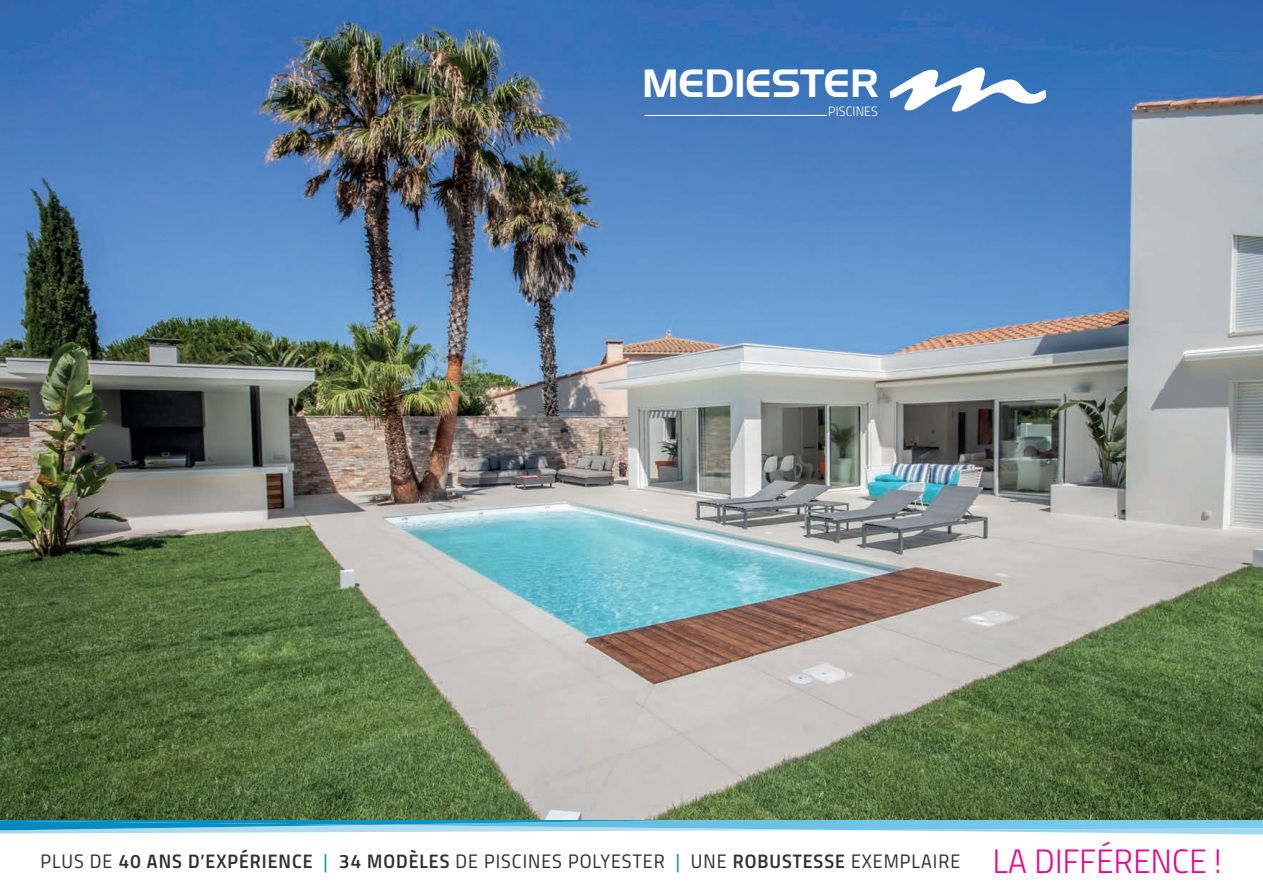
<style>
.page{position:relative;width:1263px;height:893px;background:#fff}
.page>*{position:absolute;margin:0;border:0;box-sizing:border-box;transform-origin:0 0}
.t1{font:38.25px "Handel Gothic BT";color:#fff}
.t2{font:19.5px "Titillium Regular Upright";letter-spacing:.05em;color:#312f30}
.t3{font:13.5px "Titillium Light Upright";letter-spacing:.01em;color:#fff}
.s1{font-family:"Titillium Semibold Upright"}
.s2{color:#0089bb}
.s3{font-family:"Titillium Light Upright";font-size:33.75px;color:#ed028c}
</style>
<div class="page">
<svg style="left:854px;top:830px;width:409px;height:4px"></svg>
<svg style="left:0;top:830px;width:817px;height:3px"></svg>
<img style="left:0;top:825px;width:1263px;height:5px">
<img style="left:0;top:820px;width:1263px;height:5px">
<img style="left:0;top:0;width:1263px;height:820px">
<hr style="left:645px;top:115px;width:182px;height:1px;background:#fff">
<svg style="left:890px;top:65px;width:156px;height:49px"></svg>
<h1 class="t1" style="left:642px;top:60px;width:238px">MEDIESTER</h1>
<p class="t3" style="left:828px;top:101px;width:51px">PISCINES</p>
<p class="t2" style="left:41px;top:846px;width:1182px">PLUS DE <span class="s1">40 ANS D’EXPÉRIENCE</span> <span class="s2">|</span> <span class="s1">34 MODÈLES</span> DE PISCINES POLYESTER <span class="s2">|</span> UNE <span class="s1">ROBUSTESSE</span> EXEMPLAIRE <span class="s3">LA DIFFÉRENCE !</span></p>
</div>
